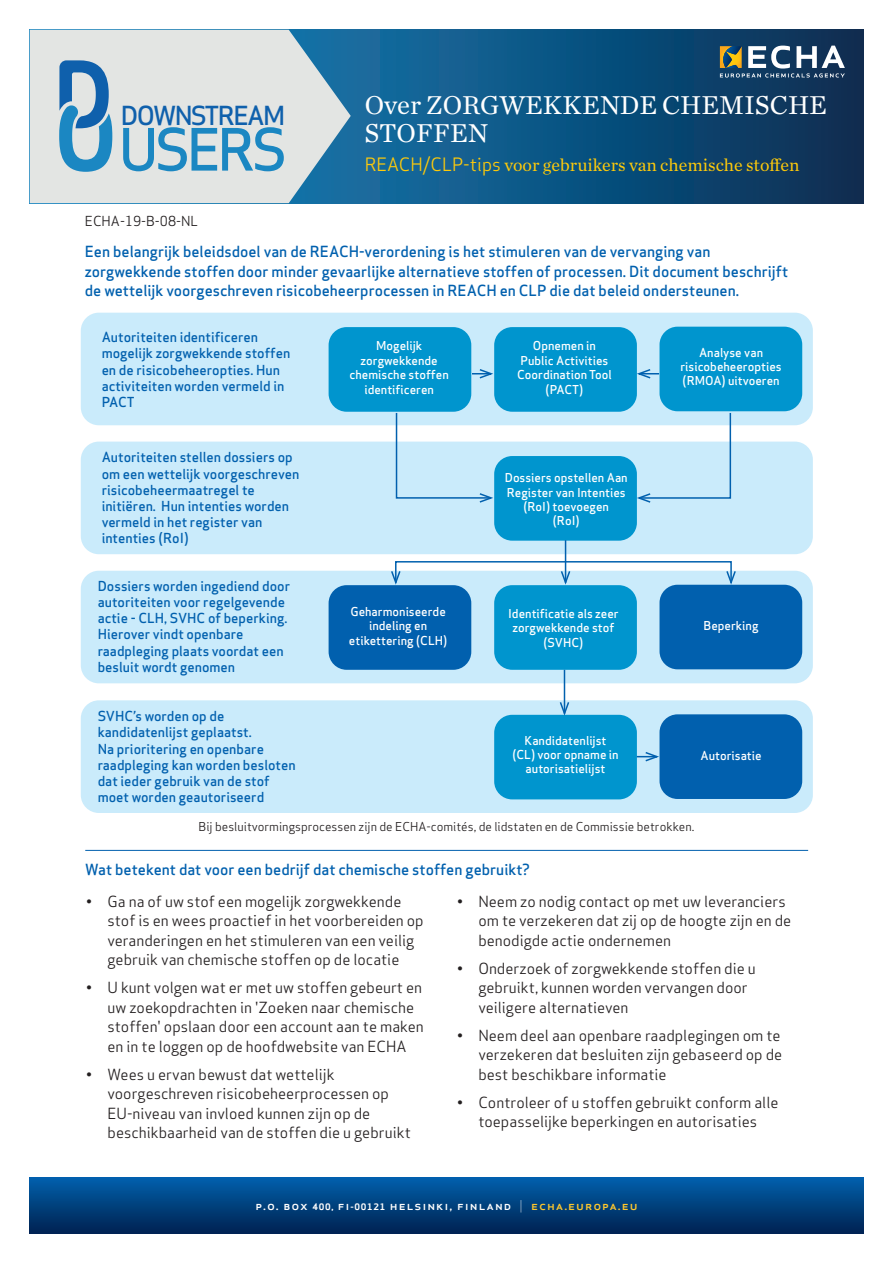
<style>
.page{position:relative;width:893px;height:1263px;background:#fff}
.page>*{position:absolute;margin:0;border:0;box-sizing:border-box;transform-origin:0 0}
.t1{font:500 56.85px "Apex Sans";letter-spacing:-.07em;color:#1b87c2}
.Cover_Headline{font:27px/28.5px "Chronicle Text G1";color:#fff}
.t2{font:500 25.65px "Apex Sans";letter-spacing:-.07em;color:#0f60ac}
.Cover_Headline_3{font:18px "Chronicle Text G1";color:#feca0a}
.t3{font:15px/19.5px "Apex Sans";color:#231f20}
.Recommendation{font:500 15px/19.5px "Apex Sans";color:#0160ae}
.Headline_2_CAPS_blue{font:500 15px "Apex Sans";color:#0160ae}
.Footnote{font:500 13.5px/16.2px "Apex Sans";color:#0160ae}
.Bodytext_1{font:13.5px "Apex Sans";color:#231f20}
.t4{font:500 12.15px "Apex Sans";letter-spacing:.075em;color:#fff;scale:1.08 1}
.Footnote-2{font:500 12px/14.4px "Apex Sans";color:#fff;text-align:center}
.Footnote-3{font:12px "Apex Sans";color:#231f20}
.s1{font-family:"Apex Sans"}
.s2{font-weight:700;font-size:8.7px}
.s3{font-weight:700;font-size:8.25px}
.s4{font-weight:300}
.s5{color:#fec82d}
</style>
<div class="page">
<svg style="left:30px;top:1178px;width:833px;height:55px;background:#00407e"></svg>
<svg style="left:351px;top:30px;width:512px;height:173px;background:#0d4e7b"></svg>
<svg style="left:30px;top:30px;width:321px;height:173px;background:#ccd7db"></svg>
<svg style="left:59px;top:60px;width:53px;height:112px;background:#6da4c9"></svg>
<svg style="left:720px;top:46px;width:125px;height:32px"></svg>
<div style="left:81px;top:313px;width:732px;height:112px;background:#caebfb;border-radius:18px"></div>
<div style="left:659px;top:327px;width:143px;height:84px;background:#0095ce;border-radius:18px"></div>
<div style="left:494px;top:327px;width:143px;height:85px;background:#0095ce;border-radius:18px"></div>
<div style="left:329px;top:327px;width:142px;height:85px;background:#0095ce;border-radius:18px"></div>
<hr style="left:85px;top:850px;width:723px;height:1px;background:#0160ae">
<div style="left:81px;top:442px;width:732px;height:112px;background:#caebfb;border-radius:18px"></div>
<div style="left:494px;top:456px;width:143px;height:85px;background:#0095ce;border-radius:18px"></div>
<div style="left:81px;top:571px;width:732px;height:112px;background:#caebfb;border-radius:18px"></div>
<div style="left:659px;top:585px;width:143px;height:84px;background:#0160ae;border-radius:18px"></div>
<div style="left:494px;top:585px;width:143px;height:85px;background:#0095ce;border-radius:18px"></div>
<div style="left:329px;top:585px;width:142px;height:85px;background:#0160ae;border-radius:18px"></div>
<div style="left:81px;top:700px;width:732px;height:113px;background:#caebfb;border-radius:18px"></div>
<div style="left:659px;top:714px;width:143px;height:85px;background:#0160ae;border-radius:18px"></div>
<div style="left:494px;top:715px;width:143px;height:84px;background:#0095ce;border-radius:18px"></div>
<svg style="left:472px;top:368px;width:23px;height:12px"></svg>
<svg style="left:636px;top:368px;width:23px;height:12px"></svg>
<svg style="left:395px;top:411px;width:100px;height:93px"></svg>
<svg style="left:635px;top:411px;width:97px;height:93px"></svg>
<hr style="left:565px;top:540px;width:1px;height:42px;background:#0160ae">
<svg style="left:390px;top:560px;width:347px;height:27px"></svg>
<hr style="left:564px;top:670px;width:1px;height:43px;background:#0160ae">
<svg style="left:558px;top:700px;width:12px;height:15px"></svg>
<svg style="left:637px;top:751px;width:23px;height:12px"></svg>
<h3 class="t2" style="left:121px;top:93px;width:166px">DOWNSTREAM</h3>
<h1 class="t1" style="left:119px;top:100px;width:170px">USERS</h1>
<p class="Cover_Headline" style="left:365px;top:89px;width:464px">Over ZORGWEKKENDE CHEMISCHE<br>STOFFEN</p>
<p class="Cover_Headline_3" style="left:365px;top:151px;width:436px"><span class="s1">REACH/CLP-tips</span> voor gebruikers van chemische stoffen</p>
<p class="Bodytext_1" style="left:85px;top:210px;width:115px">ECHA-19-B-08-NL</p>
<p class="Recommendation" style="left:85px;top:240px;width:705px">Een belangrijk beleidsdoel van de REACH-verordening is het stimuleren van de vervanging van zorgwekkende stoffen door minder gevaarlijke alternatieve stoffen of processen. Dit document beschrijft de wettelijk voorgeschreven risicobeheerprocessen in REACH en CLP die dat beleid ondersteunen.</p>
<p class="Footnote" style="left:102px;top:327px;width:190px">Autoriteiten identificeren mogelijk zorgwekkende stoffen en de risicobeheeropties. Hun activiteiten worden vermeld in<br>PACT</p>
<p class="Footnote" style="left:102px;top:448px;width:199px">Autoriteiten stellen dossiers op om een wettelijk voorgeschreven risicobeheermaatregel te initiëren. Hun intenties worden vermeld in het register van intenties (RoI)</p>
<p class="Footnote" style="left:98px;top:576px;width:194px">Dossiers worden ingediend door autoriteiten voor regelgevende actie - CLH, SVHC of beperking.<br>Hierover vindt openbare raadpleging plaats voordat een besluit wordt genomen</p>
<p class="Footnote" style="left:98px;top:706px;width:200px">SVHC’s worden op de kandidatenlijst geplaatst.<br>Na prioritering en openbare raadpleging kan worden besloten dat ieder gebruik van de stof moet worden geautoriseerd</p>
<p class="Footnote-2" style="left:350px;top:337px;width:101px">Mogelijk zorgwekkende chemische stoffen identificeren</p>
<p class="Footnote-2" style="left:517px;top:337px;width:96px">Opnemen in<br>Public Activities<br>Coordination Tool (PACT)</p>
<p class="Footnote-2" style="left:680px;top:344px;width:103px">Analyse van risicobeheeropties (RMOA) uitvoeren</p>
<p class="Footnote-2" style="left:349px;top:603px;width:100px">Geharmoniseerde indeling en etikettering (CLH)</p>
<p class="Footnote-2" style="left:505px;top:469px;width:124px">Dossiers opstellen Aan<br>Register van Intenties (RoI) toevoegen</p>
<p class="Footnote-2" style="left:553px;top:512px;width:28px">(RoI)</p>
<p class="Footnote-2" style="left:508px;top:605px;width:112px">Identificatie als zeer zorgwekkende stof (SVHC)</p>
<p class="Footnote-2" style="left:512px;top:731px;width:108px">Kandidatenlijst (CL) voor opname in autorisatielijst</p>
<p class="Footnote-2" style="left:704px;top:617px;width:57px">Beperking</p>
<p class="Footnote-2" style="left:700px;top:746px;width:63px">Autorisatie</p>
<p class="Footnote-3" style="left:199px;top:816px;width:497px">Bij besluitvormingsprocessen zijn de ECHA-comités, de lidstaten en de Commissie betrokken.</p>
<p class="Headline_2_CAPS_blue" style="left:85px;top:856px;width:446px">Wat betekent dat voor een bedrijf dat chemische stoffen gebruikt?</p>
<p class="t3" style="left:108px;top:890px;width:318px;text-indent:-21px">• Ga na of uw stof een mogelijk zorgwekkende stof is en wees proactief in het voorbereiden op veranderingen en het stimuleren van een veilig gebruik van chemische stoffen op de locatie</p>
<p class="t3" style="left:108px;top:976px;width:318px;text-indent:-21px">• U kunt volgen wat er met uw stoffen gebeurt en uw zoekopdrachten in 'Zoeken naar chemische stoffen' opslaan door een account aan te maken en in te loggen op de hoofdwebsite van ECHA</p>
<p class="t3" style="left:108px;top:1063px;width:305px;text-indent:-21px">• Wees u ervan bewust dat wettelijk voorgeschreven risicobeheerprocessen op EU-niveau van invloed kunnen zijn op de beschikbaarheid van de stoffen die u gebruikt</p>
<p class="t3" style="left:478px;top:890px;width:315px;text-indent:-21px">• Neem zo nodig contact op met uw leveranciers om te verzekeren dat zij op de hoogte zijn en de benodigde actie ondernemen</p>
<p class="t3" style="left:478px;top:957px;width:279px;text-indent:-21px">• Onderzoek of zorgwekkende stoffen die u gebruikt, kunnen worden vervangen door veiligere alternatieven</p>
<p class="t3" style="left:478px;top:1024px;width:305px;text-indent:-21px">• Neem deel aan openbare raadplegingen om te verzekeren dat besluiten zijn gebaseerd op de best beschikbare informatie</p>
<p class="t3" style="left:457px;top:1091px;width:323px;text-align:center">• Controleer of u stoffen gebruikt conform alle toepasselijke beperkingen en autorisaties</p>
<p class="t4" style="left:255px;top:1195px;width:355px">p.o. box <span class="s2">400,</span> fi<span class="s3">-</span><span class="s2">00121</span> helsinki, finland <span class="s4">|</span> <span class="s5">echa.europa.eu</span></p>
</div>
